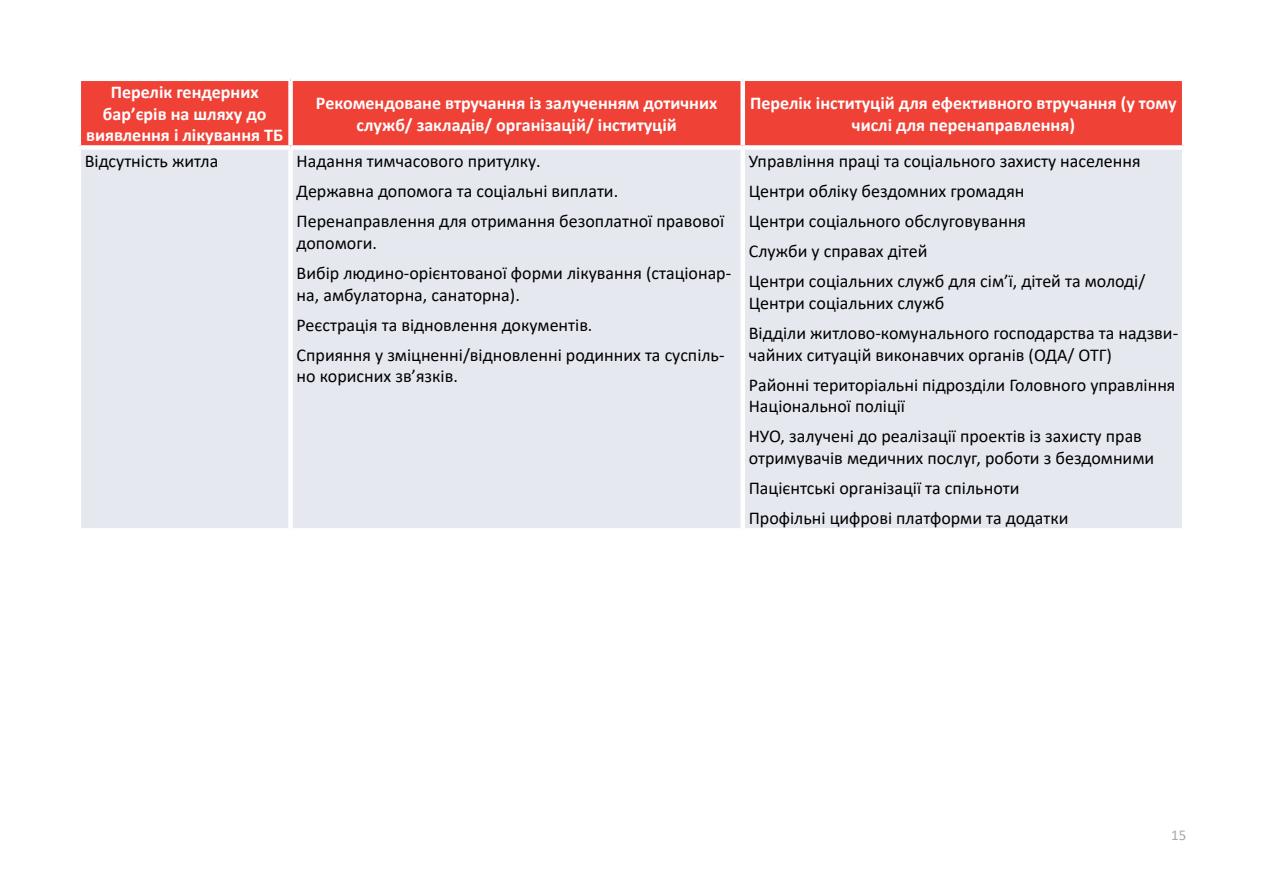
<style>
.page{position:relative;width:1263px;height:893px;background:#fff}
.page>*{position:absolute;margin:0;border:0;box-sizing:border-box;transform-origin:0 0}
.t1{font:18px/30.2px "Calibri";color:#000}
.t2{font:700 18px/21.6px "Calibri";color:#fff;text-align:center}
.t3{font:15px "Calibri";color:#a7a9ac}
</style>
<div class="page">
<div style="left:81px;top:81px;width:1101px;height:64px;background:#ef4136"></div>
<div style="left:81px;top:150px;width:1101px;height:378px;background:#e6e8f0"></div>
<div style="left:288px;top:81px;width:5px;height:64px;background:#fff"></div>
<div style="left:740px;top:81px;width:5px;height:64px;background:#fff"></div>
<div style="left:288px;top:150px;width:5px;height:378px;background:#fff"></div>
<div style="left:740px;top:150px;width:5px;height:378px;background:#fff"></div>
<p class="t2" style="left:86px;top:81px;width:199px">Перелік гендерних бар’єрів на шляху до виявлення і лікування ТБ</p>
<p class="t2" style="left:316px;top:92px;width:403px">Рекомендоване втручання із залученням дотичних служб/ закладів/ організацій/ інституцій</p>
<p class="t2" style="left:750px;top:92px;width:428px">Перелік інституцій для ефективного втручання (у тому числі для перенаправлення)</p>
<p class="t1" style="left:85px;top:145px;width:135px">Відсутність житла</p>
<p class="t1" style="left:297px;top:145px;width:429px">Надання тимчасового притулку.<br>Державна допомога та соціальні виплати.<br>Перенаправлення для отримання безоплатної правової</p>
<p class="t1" style="left:297px;top:227px;width:436px">допомоги.<br>Вибір людино-орієнтованої форми лікування (стаціонар-</p>
<p class="t1" style="left:297px;top:279px;width:429px">на, амбулаторна, санаторна).<br>Реєстрація та відновлення документів.<br>Сприяння у зміцненні/відновленні родинних та суспіль-</p>
<p class="t1" style="left:297px;top:361px;width:163px">но корисних зв’язків.</p>
<p class="t1" style="left:749px;top:145px;width:398px">Управління праці та соціального захисту населення Центри обліку бездомних громадян<br>Центри соціального обслуговування<br>Служби у справах дітей<br>Центри соціальних служб для сім’ї, дітей та молоді/</p>
<p class="t1" style="left:749px;top:287px;width:431px">Центри соціальних служб<br>Відділи житлово-комунального господарства та надзви-</p>
<p class="t1" style="left:749px;top:339px;width:428px">чайних ситуацій виконавчих органів (ОДА/ ОТГ)<br>Районні територіальні підрозділи Головного управління</p>
<p class="t1" style="left:749px;top:391px;width:395px">Національної поліції<br>НУО, залучені до реалізації проектів із захисту прав</p>
<p class="t1" style="left:749px;top:443px;width:407px">отримувачів медичних послуг, роботи з бездомними<br>Пацієнтські організації та спільноти<br>Профільні цифрові платформи та додатки</p>
<p class="t3" style="left:1171px;top:825px;width:17px">15</p>
</div>
